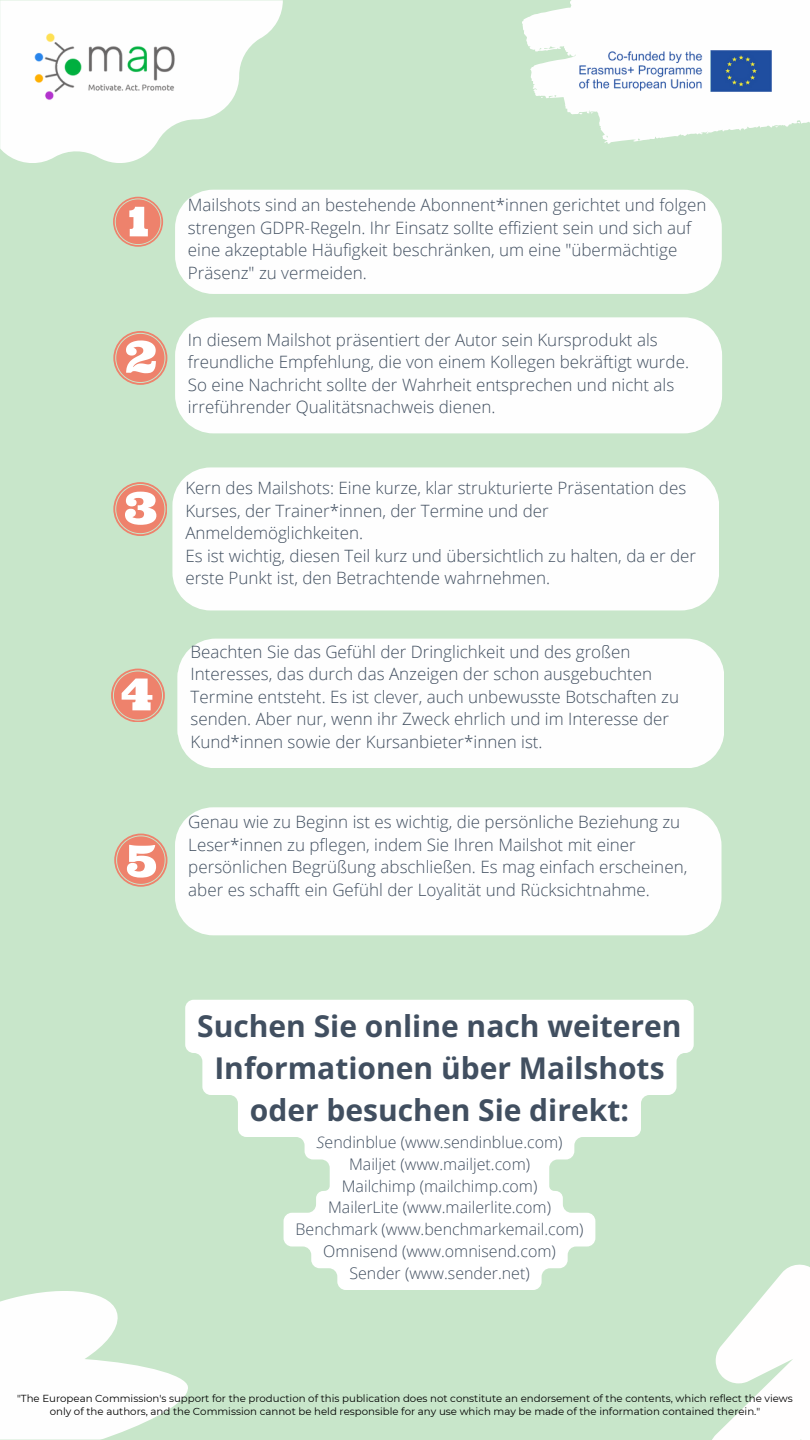
<style>
.page{position:relative;width:810px;height:1440px;background:#c8e6ca}
.page>*{position:absolute;margin:0;border:0;box-sizing:border-box;transform-origin:0 0}
.t1{font:700 30px/42px "Open Sans";color:#414f60;text-align:center}
.t2{font:300 17px/22.5px "Open Sans";color:#414f60}
.t3{font:300 16px/21.8px "Open Sans";color:#414f60;text-align:center}
.t4{font:10.2px/12.8px "Montserrat";color:#000;text-align:center}
.s1{font-style:italic}
</style>
<div class="page">
<svg style="left:0;top:0;width:283px;height:163px;fill:#fefefe"></svg>
<svg style="left:0;top:1291px;width:188px;height:149px;fill:#fefefe"></svg>
<svg style="left:712px;top:1264px;width:98px;height:176px;fill:#fffefe"></svg>
<img style="left:35px;top:31px;width:141px;height:70px">
<svg style="left:522px;top:0;width:288px;height:144px;fill:#fefefe"></svg>
<img style="left:580px;top:51px;width:191px;height:41px">
<svg style="left:113px;top:197px;width:50px;height:50px"></svg>
<svg style="left:111px;top:669px;width:54px;height:53px"></svg>
<svg style="left:113px;top:482px;width:54px;height:54px"></svg>
<div style="left:172px;top:467px;width:547px;height:143px;background:#fefefe"></div>
<svg style="left:114px;top:834px;width:53px;height:53px"></svg>
<div style="left:175px;top:807px;width:547px;height:128px;background:#fefefe"></div>
<svg style="left:113px;top:331px;width:54px;height:54px"></svg>
<div style="left:175px;top:317px;width:547px;height:116px;background:#fefefe"></div>
<div style="left:175px;top:190px;width:547px;height:104px;background:#fefefe"></div>
<div style="left:178px;top:639px;width:546px;height:129px;background:#fefefe"></div>
<svg style="left:185px;top:1000px;width:509px;height:290px;fill:#fff"></svg>
<p class="t2" style="left:188px;top:193px;width:520px">Mailshots sind an bestehende Abonnent*innen gerichtet und folgen strengen GDPR-Regeln. Ihr Einsatz sollte effizient sein und sich auf eine akzeptable Häufigkeit beschränken, um eine "übermächtige Präsenz" zu vermeiden.</p>
<p class="t2" style="left:188px;top:328px;width:503px">In diesem Mailshot präsentiert der Autor sein Kursprodukt als freundliche Empfehlung, die von einem Kollegen bekräftigt wurde.<br>So eine Nachricht sollte der Wahrheit entsprechen und nicht als irreführender Qualitätsnachweis dienen.</p>
<p class="t2" style="left:185px;top:476px;width:512px">Kern des Mailshots: Eine kurze, klar strukturierte Präsentation des Kurses, der Trainer*innen, der Termine und der Anmeldemöglichkeiten.<br>Es ist wichtig, diesen Teil kurz und übersichtlich zu halten, da er der erste Punkt ist, den Betrachtende wahrnehmen.</p>
<p class="t2" style="left:191px;top:640px;width:490px">Beachten Sie das Gefühl der Dringlichkeit und des großen Interesses, das durch das Anzeigen der schon ausgebuchten Termine entsteht. Es ist clever, auch unbewusste Botschaften zu senden. Aber nur, wenn ihr Zweck ehrlich und im Interesse der Kund*innen sowie der Kursanbieter*innen ist.</p>
<p class="t2" style="left:188px;top:811px;width:501px">Genau wie zu Beginn ist es wichtig, die persönliche Beziehung zu Leser*innen zu pflegen, indem Sie Ihren Mailshot mit einer persönlichen Begrüßung abschließen. Es mag einfach erscheinen, aber es schafft ein Gefühl der Loyalität und Rücksichtnahme.</p>
<h1 class="t1" style="left:197px;top:1004px;width:486px">Suchen Sie online nach weiteren<br>Informationen über Mailshots oder besuchen Sie direkt:</h1>
<p class="t3" style="left:296px;top:1131px;width:290px"><span class="s1">S</span>endinblue (www.sendinblue.com)<br>Mailjet (www.mailjet.com)<br>Mailchimp (mailchimp.com)<br>MailerLite (www.mailerlite.com)<br>Benchmark (www.benchmarkemail.com)<br>Omnisend (www.omnisend.com)<br>Sender (www.sender.net)</p>
<p class="t4" style="left:17px;top:1392px;width:777px">"The European Commission's support for the production of this publication does not constitute an endorsement of the contents, which reflect the views only of the authors, and the Commission cannot be held responsible for any use which may be made of the information contained therein."</p>
</div>
